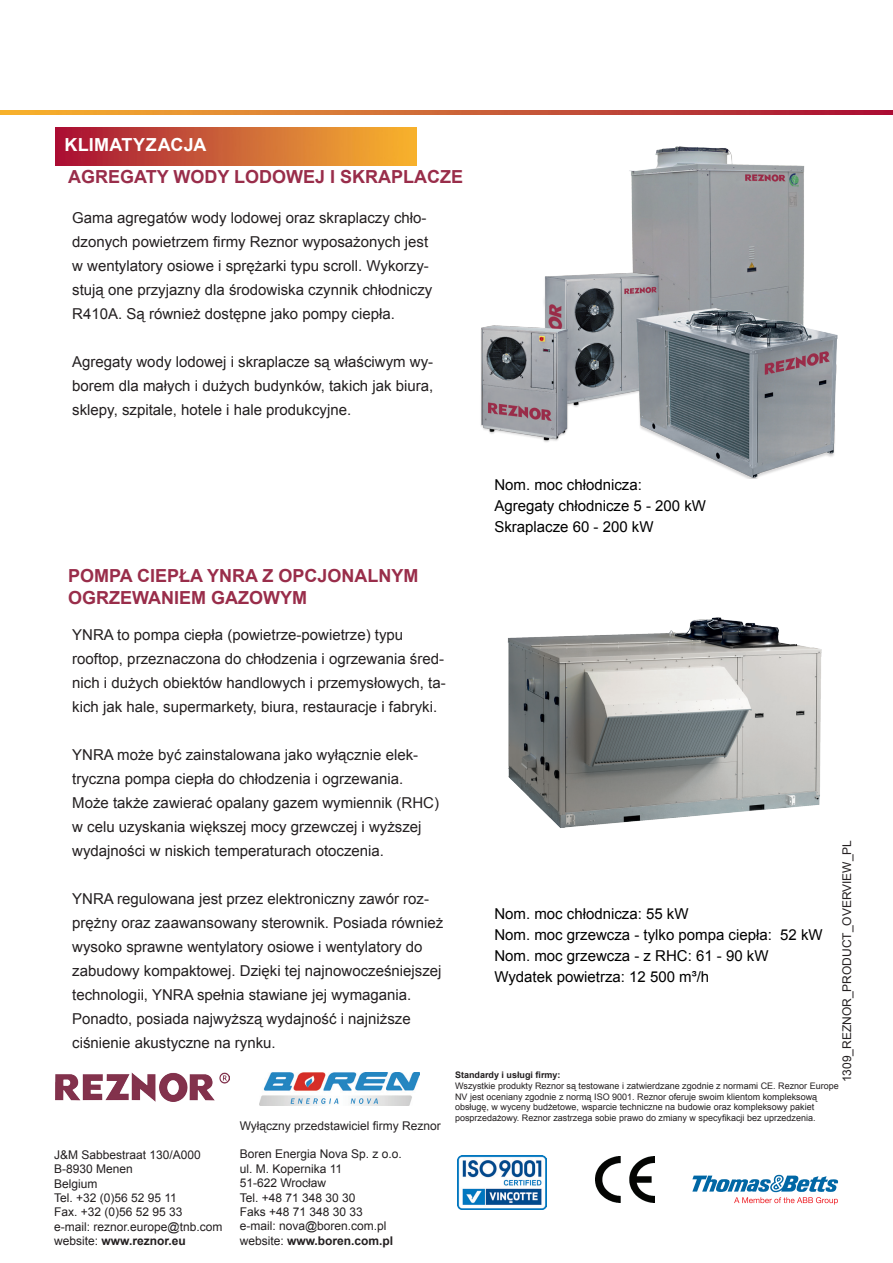
<style>
.page{position:relative;width:893px;height:1263px;background:#fff}
.page>*{position:absolute;margin:0;border:0;box-sizing:border-box;transform-origin:0 0}
.Titel{font:700 18px/21.6px "Arial";color:#992d4a}
.t1{font:700 18px "Arial";letter-spacing:.02em;color:#fff}
.inhoud{font:15px/24px "Arial";color:#231f20}
.Inhoud{font:15px/21px "Arial";color:#000}
.Paragraph_Style_1{font:12px "Arial";color:#231f20}
.Paragraph_Style_1-2{font:700 12px "Arial";color:#231f20}
.Onderkant{font:9px/10.8px "Arial";color:#231f20}
.Onderkant-2{font:700 9px "Arial";color:#231f20}
.s1{font-weight:400}
</style>
<div class="page">
<img style="left:629px;top:146px;width:176px;height:124px">
<img style="left:481px;top:270px;width:357px;height:209px">
<img style="left:55px;top:128px;width:362px;height:38px">
<img style="left:507px;top:617px;width:315px;height:211px">
<img style="left:596px;top:1156px;width:58px;height:46px">
<img style="left:56px;top:1073px;width:173px;height:28px">
<img style="left:259px;top:1073px;width:161px;height:32px">
<img style="left:457px;top:1155px;width:89px;height:55px">
<svg style="left:692px;top:1174px;width:146px;height:31px"></svg>
<img style="left:0;top:111px;width:893px;height:4px">
<p class="t1" style="left:64px;top:133px;width:144px">KLIMATYZACJA</p>
<p class="Titel" style="left:68px;top:167px;width:397px">AGREGATY WODY LODOWEJ I SKRAPLACZE</p>
<p class="inhoud" style="left:72px;top:206px;width:362px">Gama agregatów wody lodowej oraz skraplaczy chło&shy;dzonych powietrzem firmy Reznor wyposażonych jest w wentylatory osiowe i sprężarki typu scroll. Wykorzy&shy;stują one przyjazny dla środowiska czynnik chłodniczy R410A. Są również dostępne jako pompy ciepła.</p>
<p class="inhoud" style="left:72px;top:350px;width:363px;text-align:justify">Agregaty wody lodowej i skraplacze są właściwym wy&shy;borem dla małych i dużych budynków, takich jak biura, sklepy, szpitale, hotele i hale produkcyjne.</p>
<p class="Inhoud" style="left:494px;top:474px;width:149px">Nom. moc chłodnicza:</p>
<p class="Inhoud" style="left:494px;top:495px;width:213px">Agregaty chłodnicze 5 - 200 kW</p>
<p class="Inhoud" style="left:494px;top:516px;width:161px">Skraplacze 60 - 200 kW</p>
<p class="Titel" style="left:68px;top:566px;width:352px">POMPA CIEPŁA YNRA Z OPCJONALNYM<br>OGRZEWANIEM GAZOWYM</p>
<p class="inhoud" style="left:72px;top:623px;width:375px">YNRA to pompa ciepła (powietrze-powietrze) typu rooftop, przeznaczona do chłodzenia i ogrzewania śred&shy;nich i dużych obiektów handlowych i przemysłowych, ta&shy;kich jak hale, supermarkety, biura, restauracje i fabryki.</p>
<p class="inhoud" style="left:72px;top:743px;width:347px">YNRA może być zainstalowana jako wyłącznie elek&shy;tryczna pompa ciepła do chłodzenia i ogrzewania.</p>
<p class="inhoud" style="left:72px;top:791px;width:368px">Może także zawierać opalany gazem wymiennik (RHC) w celu uzyskania większej mocy grzewczej i wyższej wydajności w niskich temperaturach otoczenia.</p>
<p class="inhoud" style="left:72px;top:887px;width:372px">YNRA regulowana jest przez elektroniczny zawór roz&shy;prężny oraz zaawansowany sterownik. Posiada również wysoko sprawne wentylatory osiowe i wentylatory do zabudowy kompaktowej. Dzięki tej najnowocześniejszej technologii, YNRA spełnia stawiane jej wymagania.<br>Ponadto, posiada najwyższą wydajność i najniższe ciśnienie akustyczne na rynku.</p>
<p class="Paragraph_Style_1" style="left:54px;top:1147px;width:148px">J&amp;M Sabbestraat 130/A000</p>
<p class="Paragraph_Style_1" style="left:54px;top:1161px;width:80px">B-8930 Menen</p>
<p class="Paragraph_Style_1" style="left:54px;top:1175px;width:45px">Belgium</p>
<p class="Paragraph_Style_1" style="left:54px;top:1190px;width:124px">Tel. +32 (0)56 52 95 11</p>
<p class="Paragraph_Style_1" style="left:54px;top:1204px;width:130px">Fax. +32 (0)56 52 95 33</p>
<p class="Paragraph_Style_1" style="left:54px;top:1219px;width:170px">e-mail: reznor.europe@tnb.com</p>
<p class="Paragraph_Style_1-2" style="left:54px;top:1233px;width:133px"><span class="s1">website:</span> www.reznor.eu</p>
<p class="Paragraph_Style_1" style="left:240px;top:1117px;width:203px">Wyłączny przedstawiciel firmy Reznor</p>
<p class="Paragraph_Style_1" style="left:240px;top:1146px;width:164px">Boren Energia Nova Sp. z o.o.</p>
<p class="Paragraph_Style_1" style="left:240px;top:1161px;width:104px">ul. M. Kopernika 11</p>
<p class="Paragraph_Style_1" style="left:240px;top:1175px;width:88px">51-622 Wrocław</p>
<p class="Paragraph_Style_1" style="left:240px;top:1189px;width:117px">Tel. +48 71 348 30 30</p>
<p class="Paragraph_Style_1" style="left:240px;top:1204px;width:125px">Faks +48 71 348 30 33</p>
<p class="Paragraph_Style_1" style="left:240px;top:1218px;width:148px">e-mail: nova@boren.com.pl</p>
<p class="Paragraph_Style_1-2" style="left:240px;top:1233px;width:155px"><span class="s1">website:</span> www.boren.com.pl</p>
<p class="Paragraph_Style_1" style="left:839px;top:1082px;width:244px;rotate:-90deg">1309_REZNOR_PRODUCT_OVERVIEW_PL</p>
<p class="Inhoud" style="left:494px;top:903px;width:196px">Nom. moc chłodnicza: 55 kW</p>
<p class="Inhoud" style="left:494px;top:924px;width:330px">Nom. moc grzewcza - tylko pompa ciepła: 52 kW</p>
<p class="Inhoud" style="left:494px;top:945px;width:276px">Nom. moc grzewcza - z RHC: 61 - 90 kW<br>Wydatek powietrza: 12 500 m³/h</p>
<p class="Onderkant-2" style="left:455px;top:1069px;width:107px">Standardy i usługi firmy:</p>
<p class="Onderkant" style="left:455px;top:1080px;width:385px">Wszystkie produkty Reznor są testowane i zatwierdzane zgodnie z normami CE. Reznor Europe NV jest oceniany zgodnie z normą ISO 9001. Reznor oferuje swoim klientom kompleksową obsługę, w wyceny budżetowe, wsparcie techniczne na budowie oraz kompleksowy pakiet posprzedażowy. Reznor zastrzega sobie prawo do zmiany w specyfikacji bez uprzedzenia.</p>
</div>
